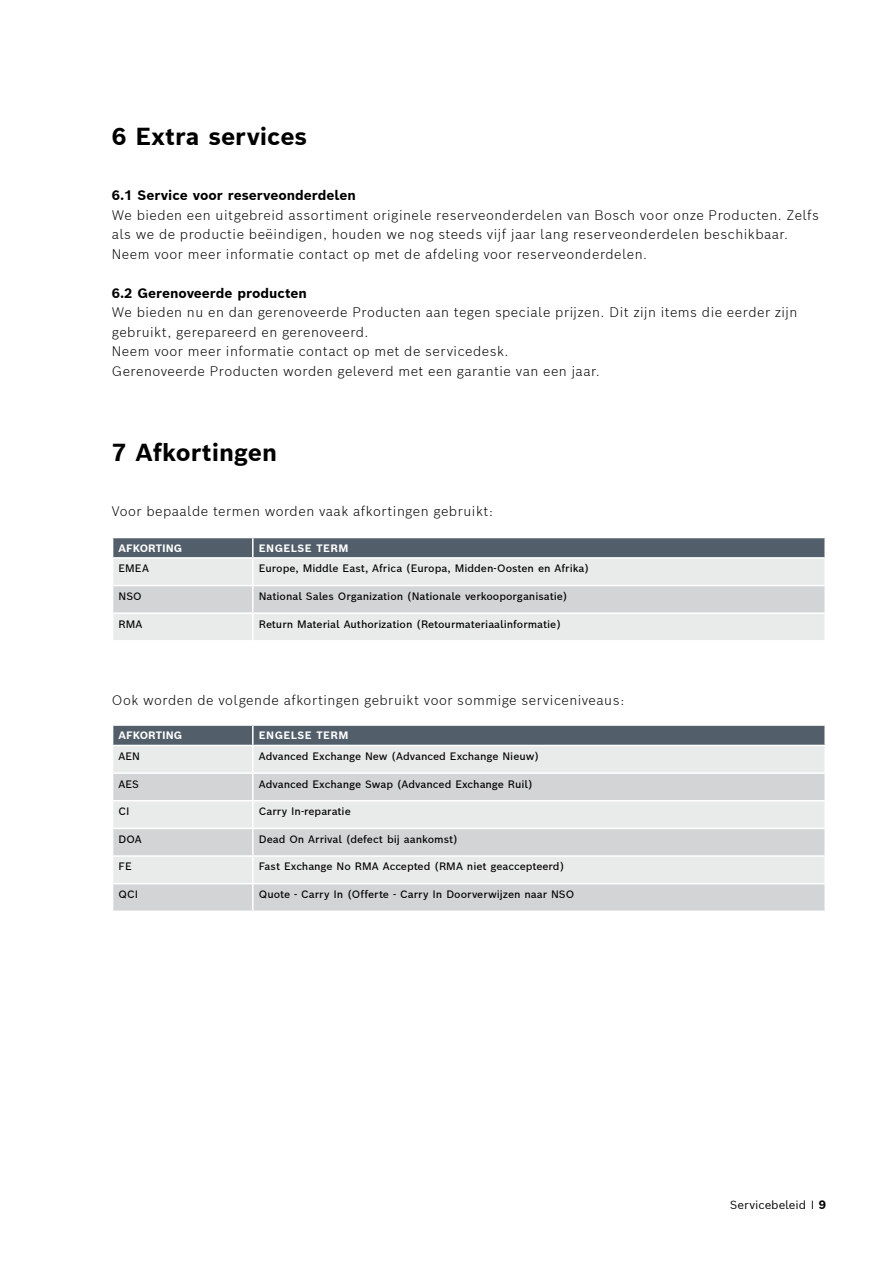
<style>
.page{position:relative;width:893px;height:1263px;background:#fff}
.page>*{position:absolute;margin:0;border:0;box-sizing:border-box;transform-origin:0 0}
.t1{font:700 24px "Bosch Sans";color:#000}
.t2{font:300 13.5px/19.5px "Bosch Sans";letter-spacing:.04em;color:#000}
.t3{font:700 13.5px "Bosch Sans";color:#000}
.t4{font:11.55px "Bosch Sans";color:#000}
.t5{font:500 10.5px "Bosch Sans";color:#000}
.t6{font:700 10.5px "Bosch Sans";letter-spacing:.04em;color:#fff}
.t7{font:700 10.5px "Bosch Sans";color:#fff}
.s1{font-weight:700;font-size:12px}
</style>
<div class="page">
<svg style="left:112px;top:537px;width:713px;height:103px;background:#c8cbce"></svg>
<hr style="left:253px;top:612px;width:573px;height:2px;background:#fff">
<hr style="left:252px;top:614px;width:2px;height:26px;background:#fff">
<hr style="left:824px;top:614px;width:2px;height:26px;background:#fff">
<svg style="left:112px;top:725px;width:714px;height:185px;background:#d1d3d5"></svg>
<hr style="left:112px;top:883px;width:141px;height:1px;background:#fff">
<hr style="left:253px;top:855px;width:573px;height:2px;background:#fff">
<hr style="left:252px;top:857px;width:2px;height:26px;background:#fff">
<hr style="left:824px;top:857px;width:2px;height:26px;background:#fff">
<hr style="left:253px;top:883px;width:573px;height:1px;background:#fff">
<h1 class="t1" style="left:112px;top:121px;width:197px">6 Extra services</h1>
<p class="t3" style="left:112px;top:186px;width:245px">6.1 Service voor reserveonderdelen</p>
<p class="t2" style="left:112px;top:205px;width:709px">We bieden een uitgebreid assortiment originele reserveonderdelen van Bosch voor onze Producten. Zelfs als we de productie beëindigen, houden we nog steeds vijf jaar lang reserveonderdelen beschikbaar.<br>Neem voor meer informatie contact op met de afdeling voor reserveonderdelen.</p>
<p class="t3" style="left:112px;top:284px;width:197px">6.2 Gerenoveerde producten</p>
<p class="t2" style="left:112px;top:302px;width:687px">We bieden nu en dan gerenoveerde Producten aan tegen speciale prijzen. Dit zijn items die eerder zijn gebruikt, gerepareerd en gerenoveerd.<br>Neem voor meer informatie contact op met de servicedesk.<br>Gerenoveerde Producten worden geleverd met een garantie van een jaar.</p>
<h1 class="t1" style="left:112px;top:436px;width:167px">7 Afkortingen</h1>
<p class="t2" style="left:112px;top:501px;width:383px">Voor bepaalde termen worden vaak afkortingen gebruikt:</p>
<p class="t7" style="left:119px;top:541px;width:65px">AFKORTING</p>
<p class="t6" style="left:259px;top:541px;width:91px">ENGELSE TERM</p>
<p class="t5" style="left:119px;top:561px;width:32px">EMEA</p>
<p class="t5" style="left:259px;top:561px;width:332px">Europe, Middle East, Africa (Europa, Midden-Oosten en Afrika)</p>
<p class="t5" style="left:119px;top:589px;width:25px">NSO</p>
<p class="t5" style="left:259px;top:589px;width:310px">National Sales Organization (Nationale verkooporganisatie)</p>
<p class="t5" style="left:119px;top:617px;width:25px">RMA</p>
<p class="t5" style="left:259px;top:617px;width:304px">Return Material Authorization (Retourmateriaalinformatie)</p>
<p class="t2" style="left:112px;top:690px;width:514px">Ook worden de volgende afkortingen gebruikt voor sommige serviceniveaus:</p>
<p class="t7" style="left:119px;top:729px;width:65px">AFKORTING</p>
<p class="t6" style="left:259px;top:729px;width:91px">ENGELSE TERM</p>
<p class="t5" style="left:119px;top:749px;width:23px">AEN</p>
<p class="t5" style="left:259px;top:749px;width:282px">Advanced Exchange New (Advanced Exchange Nieuw)</p>
<p class="t5" style="left:119px;top:777px;width:22px">AES</p>
<p class="t5" style="left:259px;top:777px;width:275px">Advanced Exchange Swap (Advanced Exchange Ruil)</p>
<p class="t5" style="left:119px;top:804px;width:13px">CI</p>
<p class="t5" style="left:259px;top:804px;width:94px">Carry In-reparatie</p>
<p class="t5" style="left:119px;top:832px;width:25px">DOA</p>
<p class="t5" style="left:259px;top:832px;width:201px">Dead On Arrival (defect bij aankomst)</p>
<p class="t5" style="left:119px;top:859px;width:15px">FE</p>
<p class="t5" style="left:259px;top:859px;width:307px">Fast Exchange No RMA Accepted (RMA niet geaccepteerd)</p>
<p class="t5" style="left:119px;top:887px;width:21px">QCI</p>
<p class="t5" style="left:259px;top:887px;width:317px">Quote - Carry In (Offerte - Carry In Doorverwijzen naar NSO</p>
<p class="t4" style="left:730px;top:1197px;width:98px">Servicebeleid I <span class="s1">9</span></p>
</div>
